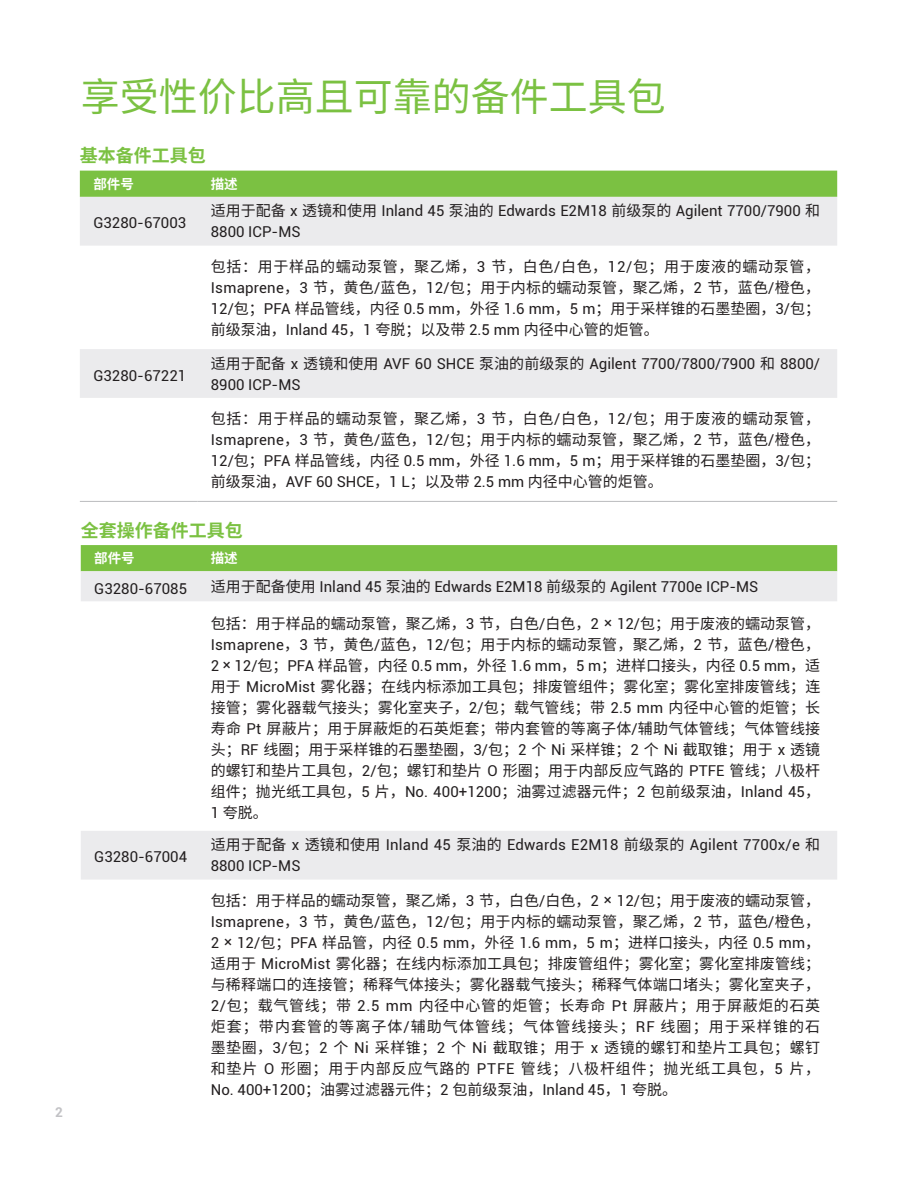
<style>
.page{position:relative;width:918px;height:1188px;background:#fff}
.page>*{position:absolute;margin:0;border:0;box-sizing:border-box;transform-origin:0 0}
.t1{font:39px "Noto Sans CJ Ksc";color:#7bc142}
.t2{font:700 18px "Noto Sans CJ Ksc";color:#7bc142}
.t3{font:15px/21px "Noto Sans CJ Ksc";letter-spacing:.005em;color:#231f20;text-align:justify}
.t4{font:15px/21px "Roboto";color:#231f20}
.t5{font:700 13.5px "Noto Sans CJ Ksc";color:#fff}
.t6{font:700 13.5px "Roboto";color:#c2c2c5}
.s1{font-family:"Noto Sans CJ Ksc"}
.s2{font-family:"Roboto"}
</style>
<div class="page">
<div style="left:81px;top:545px;width:756px;height:26px;background:#7bc142"></div>
<svg style="left:81px;top:571px;width:756px;height:309px"></svg>
<div style="left:80px;top:171px;width:757px;height:26px;background:#7bc142"></div>
<svg style="left:80px;top:197px;width:757px;height:201px"></svg>
<hr style="left:80px;top:501px;width:117px;height:1px;background:#babbbe">
<hr style="left:197px;top:501px;width:640px;height:1px;background:#babbbe">
<p class="t6" style="left:55px;top:1102px;width:9px">2</p>
<h1 class="t1" style="left:81px;top:75px;width:587px">享受性价比高且可靠的备件工具包</h1>
<p class="t2" style="left:80px;top:145px;width:128px">基本备件工具包</p>
<p class="t5" style="left:93px;top:176px;width:42px">部件号</p>
<p class="t5" style="left:211px;top:176px;width:28px">描述</p>
<p class="t4" style="left:93px;top:212px;width:94px">G3280-67003</p>
<p class="t4" style="left:211px;top:200px;width:611px"><span class="s1">适用于配备</span> x <span class="s1">透镜和使用</span> Inland 45 <span class="s1">泵油的</span> Edwards E2M18 <span class="s1">前级泵的</span> Agilent 7700/7900 <span class="s1">和<br></span>8800 ICP-MS</p>
<p class="t3" style="left:211px;top:256px;width:611px">包括：用于样品的蠕动泵管，聚乙烯，<span class="s2">3</span> 节，白色<span class="s2">/</span>白色，<span class="s2">12/</span>包；用于废液的蠕动泵管，<span class="s2">Ismaprene</span>，<span class="s2">3</span> 节，黄色<span class="s2">/</span>蓝色，<span class="s2">12/</span>包；用于内标的蠕动泵管，聚乙烯，<span class="s2">2</span> 节，蓝色<span class="s2">/</span>橙色，<span class="s2">12/</span>包；<span class="s2">PFA</span> 样品管线，内径 <span class="s2">0.5 mm</span>，外径 <span class="s2">1.6 mm</span>，<span class="s2">5 m</span>；用于采样锥的石墨垫圈，<span class="s2">3/</span>包；前级泵油，<span class="s2">Inland 45</span>，<span class="s2">1</span> 夸脱；以及带 <span class="s2">2.5 mm</span> 内径中心管的炬管。</p>
<p class="t4" style="left:93px;top:364px;width:94px">G3280-67221</p>
<p class="t4" style="left:211px;top:352px;width:611px"><span class="s1">适用于配备</span> x <span class="s1">透镜和使用</span> AVF 60 SHCE <span class="s1">泵油的前级泵的</span> Agilent 7700/7800/7900 <span class="s1">和</span> 8800/<br>8900 ICP-MS</p>
<p class="t3" style="left:211px;top:408px;width:611px">包括：用于样品的蠕动泵管，聚乙烯，<span class="s2">3</span> 节，白色<span class="s2">/</span>白色，<span class="s2">12/</span>包；用于废液的蠕动泵管，<span class="s2">Ismaprene</span>，<span class="s2">3</span> 节，黄色<span class="s2">/</span>蓝色，<span class="s2">12/</span>包；用于内标的蠕动泵管，聚乙烯，<span class="s2">2</span> 节，蓝色<span class="s2">/</span>橙色，<span class="s2">12/</span>包；<span class="s2">PFA</span> 样品管线，内径 <span class="s2">0.5 mm</span>，外径 <span class="s2">1.6 mm</span>，<span class="s2">5 m</span>；用于采样锥的石墨垫圈，<span class="s2">3/</span>包；前级泵油，<span class="s2">AVF 60 SHCE</span>，<span class="s2">1 L</span>；以及带 <span class="s2">2.5 mm</span> 内径中心管的炬管。</p>
<p class="t2" style="left:81px;top:520px;width:164px">全套操作备件工具包</p>
<p class="t5" style="left:94px;top:551px;width:42px">部件号</p>
<p class="t5" style="left:211px;top:551px;width:29px">描述</p>
<p class="t4" style="left:94px;top:577px;width:94px">G3280-67085</p>
<p class="t4" style="left:211px;top:576px;width:549px"><span class="s1">适用于配备使用</span> Inland 45 <span class="s1">泵油的</span> Edwards E2M18 <span class="s1">前级泵的</span> Agilent 7700e ICP-MS</p>
<p class="t3" style="left:211px;top:613px;width:611px">包括：用于样品的蠕动泵管，聚乙烯，<span class="s2">3</span> 节，白色<span class="s2">/</span>白色，<span class="s2">2 × 12/</span>包；用于废液的蠕动泵管，<br><span class="s2">Ismaprene</span>，<span class="s2">3</span> 节，黄色<span class="s2">/</span>蓝色，<span class="s2">12/</span>包；用于内标的蠕动泵管，聚乙烯，<span class="s2">2</span> 节，蓝色<span class="s2">/</span>橙色，</p>
<p class="t4" style="left:211px;top:654px;width:611px">2 × 12/<span class="s1">包；</span>PFA <span class="s1">样品管，内径</span> 0.5 mm<span class="s1">，外径</span> 1.6 mm<span class="s1">，</span>5 m<span class="s1">；进样口接头，内径</span> 0.5 mm<span class="s1">，适</span></p>
<p class="t3" style="left:211px;top:676px;width:611px">用于 <span class="s2">MicroMist</span> 雾化器；在线内标添加工具包；排废管组件；雾化室；雾化室排废管线；连接管；雾化器载气接头；雾化室夹子，<span class="s2">2/</span>包；载气管线；带 <span class="s2">2.5 mm</span> 内径中心管的炬管；长寿命 <span class="s2">Pt</span> 屏蔽片；用于屏蔽炬的石英炬套；带内套管的等离子体<span class="s2">/</span>辅助气体管线；气体管线接头；<span class="s2">RF</span> 线圈；用于采样锥的石墨垫圈，<span class="s2">3/</span>包；<span class="s2">2</span> 个 <span class="s2">Ni</span> 采样锥；<span class="s2">2</span> 个 <span class="s2">Ni</span> 截取锥；用于 <span class="s2">x</span> 透镜的螺钉和垫片工具包，<span class="s2">2/</span>包；螺钉和垫片 <span class="s2">O</span> 形圈；用于内部反应气路的 <span class="s2">PTFE</span> 管线；八极杆组件；抛光纸工具包，<span class="s2">5</span> 片，<span class="s2">No. 400+1200</span>；油雾过滤器元件；<span class="s2">2</span> 包前级泵油，<span class="s2">Inland 45</span>，<span class="s2">1</span> 夸脱。</p>
<p class="t4" style="left:94px;top:846px;width:94px">G3280-67004</p>
<p class="t4" style="left:211px;top:834px;width:611px"><span class="s1">适用于配备</span> x <span class="s1">透镜和使用</span> Inland 45 <span class="s1">泵油的</span> Edwards E2M18 <span class="s1">前级泵的</span> Agilent 7700x/e <span class="s1">和<br></span>8800 ICP-MS</p>
<p class="t3" style="left:211px;top:890px;width:611px">包括：用于样品的蠕动泵管，聚乙烯，<span class="s2">3</span> 节，白色<span class="s2">/</span>白色，<span class="s2">2 × 12/</span>包；用于废液的蠕动泵管，<br><span class="s2">Ismaprene</span>，<span class="s2">3</span> 节，黄色<span class="s2">/</span>蓝色，<span class="s2">12/</span>包；用于内标的蠕动泵管，聚乙烯，<span class="s2">2</span> 节，蓝色<span class="s2">/</span>橙色，</p>
<p class="t4" style="left:211px;top:931px;width:611px">2 × 12/<span class="s1">包；</span>PFA <span class="s1">样品管，内径</span> 0.5 mm<span class="s1">，外径</span> 1.6 mm<span class="s1">，</span>5 m<span class="s1">；进样口接头，内径</span> 0.5 mm<span class="s1">，</span></p>
<p class="t3" style="left:211px;top:953px;width:611px">适用于 <span class="s2">MicroMist</span> 雾化器；在线内标添加工具包；排废管组件；雾化室；雾化室排废管线；与稀释端口的连接管；稀释气体接头；雾化器载气接头；稀释气体端口堵头；雾化室夹子，<span class="s2">2/</span>包；载气管线；带 <span class="s2">2.5 mm</span> 内径中心管的炬管；长寿命 <span class="s2">Pt</span> 屏蔽片；用于屏蔽炬的石英炬套；带内套管的等离子体<span class="s2">/</span>辅助气体管线；气体管线接头；<span class="s2">RF</span> 线圈；用于采样锥的石墨垫圈，<span class="s2">3/</span>包；<span class="s2">2</span> 个 <span class="s2">Ni</span> 采样锥；<span class="s2">2</span> 个 <span class="s2">Ni</span> 截取锥；用于 <span class="s2">x</span> 透镜的螺钉和垫片工具包；螺钉和垫片 <span class="s2">O</span> 形圈；用于内部反应气路的 <span class="s2">PTFE</span> 管线；八极杆组件；抛光纸工具包，<span class="s2">5</span> 片，</p>
<p class="t4" style="left:211px;top:1078px;width:468px">No. 400+1200<span class="s1">；油雾过滤器元件；</span>2 <span class="s1">包前级泵油，</span>Inland 45<span class="s1">，</span>1 <span class="s1">夸脱。</span></p>
</div>
